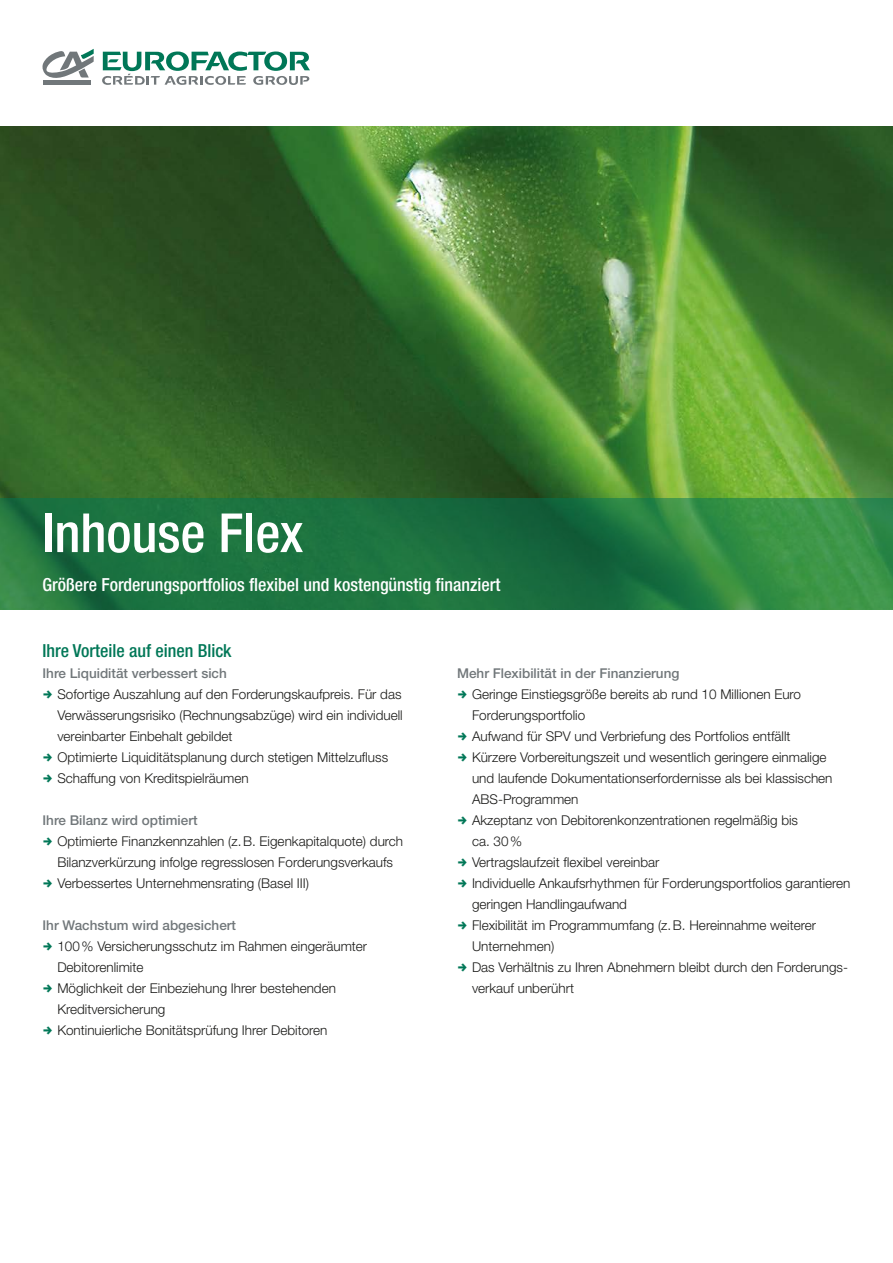
<style>
.page{position:relative;width:893px;height:1263px;background:#fff}
.page>*{position:absolute;margin:0;border:0;box-sizing:border-box;transform-origin:0 0}
.t1{font:500 condensed 54px "Helvetica Neue";color:#fff}
.t2{font:500 condensed 18px "Helvetica Neue";color:#fff}
.t3{font:500 condensed 18px "Helvetica Neue";color:#007757}
.t4{font:300 13.5px/21px "Helvetica Neue LT";color:#1a1a18}
.t5{font:500 13.5px "Helvetica Neue LT";color:#71777a}
</style>
<div class="page">
<img style="left:0;top:126px;width:893px;height:372px">
<svg style="left:0;top:498px;width:893px;height:111px;background:#227841"></svg>
<div style="left:43px;top:80px;width:47px;height:5px;background:#71777a"></div>
<svg style="left:42px;top:49px;width:52px;height:32px"></svg>
<svg style="left:102px;top:52px;width:208px;height:33px"></svg>
<h1 class="t1" style="left:43px;top:501px;width:262px">Inhouse Flex</h1>
<h2 class="t2" style="left:43px;top:574px;width:460px">Größere Forderungsportfolios flexibel und kostengünstig finanziert</h2>
<h2 class="t3" style="left:43px;top:640px;width:191px">Ihre Vorteile auf einen Blick</h2>
<p class="t5" style="left:43px;top:665px;width:186px">Ihre Liquidität verbessert sich</p>
<p class="t4" style="left:57px;top:683px;width:347px">Sofortige Auszahlung auf den Forderungskaufpreis. Für das Verwässerungsrisiko (Rechnungsabzüge) wird ein individuell vereinbarter Einbehalt gebildet<br>Optimierte Liquiditätsplanung durch stetigen Mittelzufluss Schaffung von Kreditspielräumen</p>
<p class="t5" style="left:43px;top:812px;width:157px">Ihre Bilanz wird optimiert</p>
<p class="t4" style="left:57px;top:830px;width:347px">Optimierte Finanzkennzahlen (z.B. Eigenkapitalquote) durch<br>Bilanzverkürzung infolge regresslosen Forderungsverkaufs<br>Verbessertes Unternehmensrating (Basel III)</p>
<p class="t5" style="left:43px;top:917px;width:195px">Ihr Wachstum wird abgesichert</p>
<p class="t4" style="left:57px;top:935px;width:311px">100% Versicherungsschutz im Rahmen eingeräumter Debitorenlimite<br>Möglichkeit der Einbeziehung Ihrer bestehenden Kreditversicherung<br>Kontinuierliche Bonitätsprüfung Ihrer Debitoren</p>
<p class="t5" style="left:457px;top:665px;width:224px">Mehr Flexibilität in der Finanzierung</p>
<p class="t4" style="left:472px;top:684px;width:380px">Geringe Einstiegsgröße bereits ab rund 10 Millionen Euro Forderungsportfolio<br>Aufwand für SPV und Verbriefung des Portfolios entfällt<br>Kürzere Vorbereitungszeit und wesentlich geringere einmalige und laufende Dokumentationserfordernisse als bei klassischen ABS-Programmen<br>Akzeptanz von Debitorenkonzentrationen regelmäßig bis<br>ca. 30%<br>Vertragslaufzeit flexibel vereinbar<br>Individuelle Ankaufsrhythmen für Forderungsportfolios garantieren geringen Handlingaufwand<br>Flexibilität im Programmumfang (z.B. Hereinnahme weiterer Unternehmen)<br>Das Verhältnis zu Ihren Abnehmern bleibt durch den Forderungs&shy;verkauf unberührt</p>
</div>
